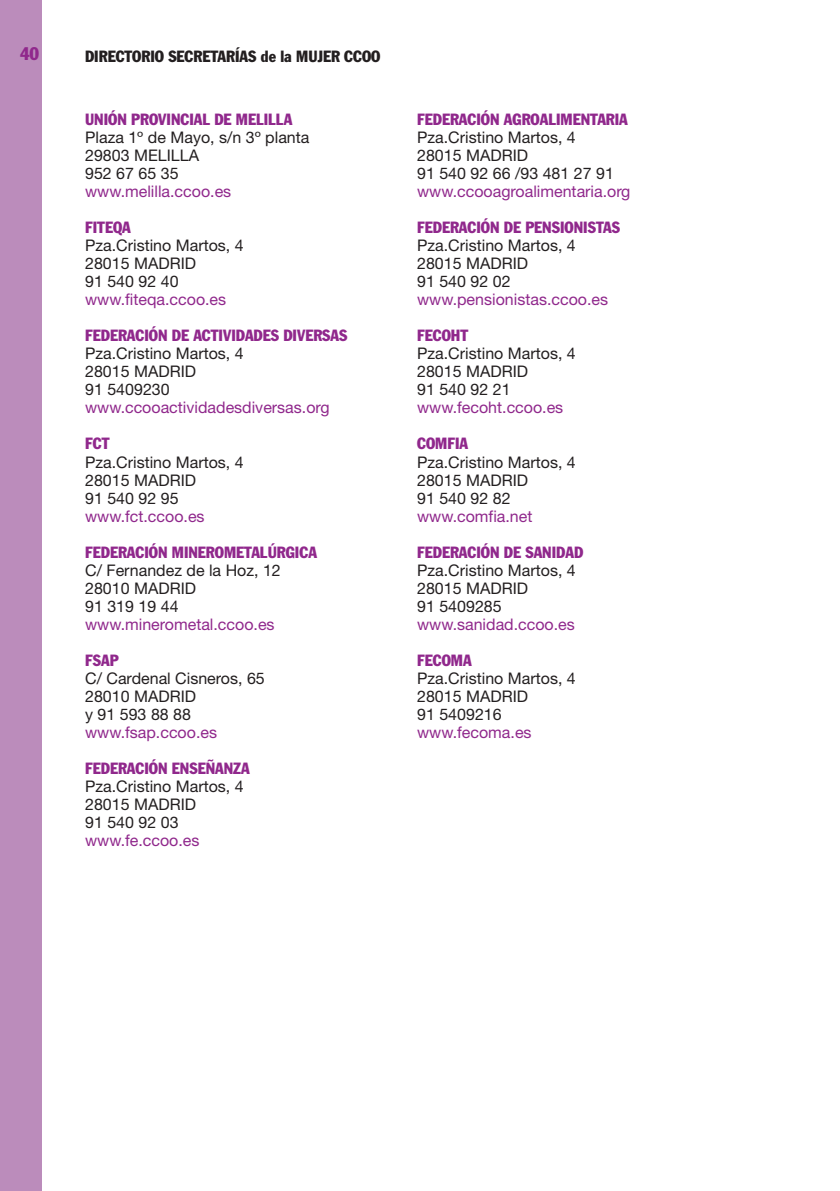
<style>
.page{position:relative;width:840px;height:1191px;background:#fff}
.page>*{position:absolute;margin:0;border:0;box-sizing:border-box;transform-origin:0 0}
.t1{font:condensed 18px "Franklin Gothic";color:#90288c}
.t2{font:16px/18px "Helvetica Neue";color:#231f20}
.t3{font:16px "Helvetica Neue";color:#90288c}
.t4{font:condensed 16px "Franklin Gothic";color:#90288c}
.t5{font:condensed 16px "Franklin Gothic";color:#231f20}
</style>
<div class="page">
<div style="left:0;top:1px;width:41px;height:1190px;background:#bb8cbb"></div>
<p class="t1" style="left:20px;top:47px;width:20px">40</p>
<p class="t5" style="left:85px;top:50px;width:296px">DIRECTORIO SECRETARÍAS de la MUJER CCOO</p>
<p class="t4" style="left:85px;top:114px;width:208px">UNIÓN PROVINCIAL DE MELILLA</p>
<p class="t2" style="left:85px;top:130px;width:226px">Plaza 1º de Mayo, s/n 3º planta<br>29803 MELILLA<br>952 67 65 35</p>
<p class="t3" style="left:85px;top:186px;width:148px">www.melilla.ccoo.es</p>
<p class="t4" style="left:85px;top:222px;width:47px">FITEQA</p>
<p class="t2" style="left:85px;top:238px;width:160px">Pza.Cristino Martos, 4<br>28015 MADRID<br>91 540 92 40</p>
<p class="t3" style="left:85px;top:294px;width:142px">www.fiteqa.ccoo.es</p>
<p class="t4" style="left:85px;top:330px;width:264px">FEDERACIÓN DE ACTIVIDADES DIVERSAS</p>
<p class="t2" style="left:85px;top:346px;width:160px">Pza.Cristino Martos, 4<br>28015 MADRID<br>91 5409230</p>
<p class="t3" style="left:85px;top:402px;width:246px">www.ccooactividadesdiversas.org</p>
<p class="t4" style="left:85px;top:438px;width:26px">FCT</p>
<p class="t2" style="left:85px;top:454px;width:160px">Pza.Cristino Martos, 4<br>28015 MADRID<br>91 540 92 95</p>
<p class="t3" style="left:85px;top:510px;width:121px">www.fct.ccoo.es</p>
<p class="t4" style="left:85px;top:546px;width:233px">FEDERACIÓN MINEROMETALÚRGICA</p>
<p class="t2" style="left:85px;top:562px;width:197px">C/ Fernandez de la Hoz, 12<br>28010 MADRID<br>91 319 19 44</p>
<p class="t3" style="left:85px;top:618px;width:191px">www.minerometal.ccoo.es</p>
<p class="t4" style="left:85px;top:654px;width:35px">FSAP</p>
<p class="t2" style="left:85px;top:670px;width:181px">C/ Cardenal Cisneros, 65<br>28010 MADRID<br>y 91 593 88 88</p>
<p class="t3" style="left:85px;top:726px;width:133px">www.fsap.ccoo.es</p>
<p class="t4" style="left:85px;top:762px;width:166px">FEDERACIÓN ENSEÑANZA</p>
<p class="t2" style="left:85px;top:778px;width:160px">Pza.Cristino Martos, 4<br>28015 MADRID<br>91 540 92 03</p>
<p class="t3" style="left:85px;top:834px;width:116px">www.fe.ccoo.es</p>
<p class="t4" style="left:417px;top:114px;width:212px">FEDERACIÓN AGROALIMENTARIA</p>
<p class="t2" style="left:417px;top:130px;width:198px">Pza.Cristino Martos, 4<br>28015 MADRID<br>91 540 92 66 /93 481 27 91</p>
<p class="t3" style="left:417px;top:186px;width:215px">www.ccooagroalimentaria.org</p>
<p class="t4" style="left:417px;top:222px;width:204px">FEDERACIÓN DE PENSIONISTAS</p>
<p class="t2" style="left:417px;top:238px;width:160px">Pza.Cristino Martos, 4<br>28015 MADRID<br>91 540 92 02</p>
<p class="t3" style="left:417px;top:294px;width:192px">www.pensionistas.ccoo.es</p>
<p class="t4" style="left:417px;top:330px;width:52px">FECOHT</p>
<p class="t2" style="left:417px;top:346px;width:160px">Pza.Cristino Martos, 4<br>28015 MADRID<br>91 540 92 21</p>
<p class="t3" style="left:417px;top:402px;width:148px">www.fecoht.ccoo.es</p>
<p class="t4" style="left:417px;top:438px;width:52px">COMFIA</p>
<p class="t2" style="left:417px;top:454px;width:160px">Pza.Cristino Martos, 4<br>28015 MADRID<br>91 540 92 82</p>
<p class="t3" style="left:417px;top:510px;width:117px">www.comfia.net</p>
<p class="t4" style="left:417px;top:546px;width:167px">FEDERACIÓN DE SANIDAD</p>
<p class="t2" style="left:417px;top:562px;width:160px">Pza.Cristino Martos, 4<br>28015 MADRID<br>91 5409285</p>
<p class="t3" style="left:417px;top:618px;width:159px">www.sanidad.ccoo.es</p>
<p class="t4" style="left:417px;top:654px;width:56px">FECOMA</p>
<p class="t2" style="left:417px;top:670px;width:160px">Pza.Cristino Martos, 4<br>28015 MADRID<br>91 5409216</p>
<p class="t3" style="left:417px;top:726px;width:116px">www.fecoma.es</p>
</div>
